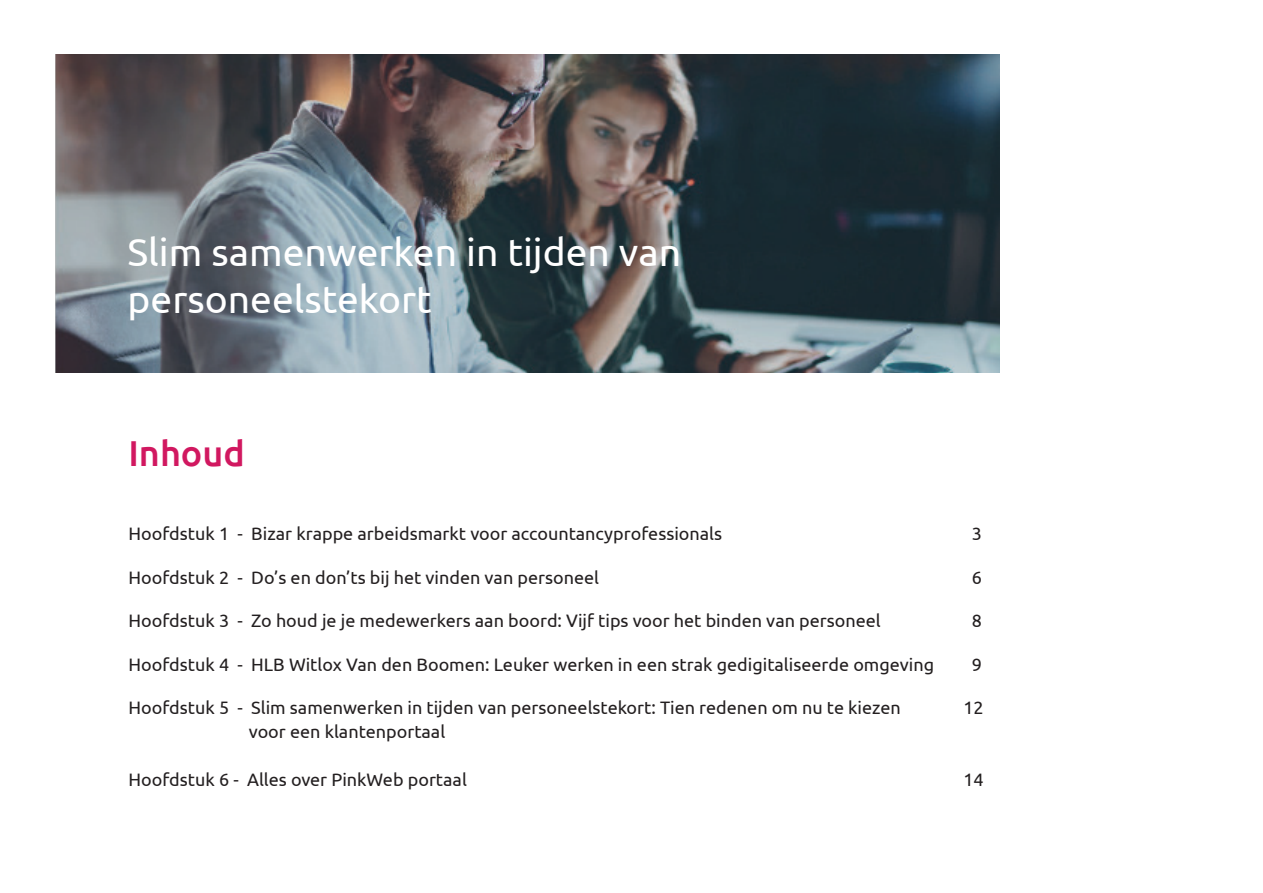
<style>
.page{position:relative;width:1263px;height:893px;background:#fff}
.page>*{position:absolute;margin:0;border:0;box-sizing:border-box;transform-origin:0 0}
.t1{font:39px "Ubuntu";color:#fff}
.t2{font:500 36px "Ubuntu";color:#d11860}
.t3{font:18px "Ubuntu";color:#231f20}
</style>
<div class="page">
<img style="left:55px;top:54px;width:944px;height:319px">
<p class="t1" style="left:128px;top:229px;width:555px">Slim samenwerken in tijden van</p>
<p class="t1" style="left:128px;top:276px;width:306px">personeelstekort</p>
<p class="t2" style="left:128px;top:430px;width:118px">Inhoud</p>
<p class="t3" style="left:128px;top:523px;width:595px">Hoofdstuk 1 - Bizar krappe arbeidsmarkt voor accountancyprofessionals</p>
<p class="t3" style="left:972px;top:523px;width:12px">3</p>
<p class="t3" style="left:128px;top:566px;width:472px">Hoofdstuk 2 - Do’s en don’ts bij het vinden van personeel</p>
<p class="t3" style="left:972px;top:566px;width:12px">6</p>
<p class="t3" style="left:128px;top:610px;width:754px">Hoofdstuk 3 - Zo houd je je medewerkers aan boord: Vijf tips voor het binden van personeel</p>
<p class="t3" style="left:972px;top:610px;width:12px">8</p>
<p class="t3" style="left:128px;top:653px;width:807px">Hoofdstuk 4 - HLB Witlox Van den Boomen: Leuker werken in een strak gedigitaliseerde omgeving</p>
<p class="t3" style="left:972px;top:653px;width:12px">9</p>
<p class="t3" style="left:128px;top:697px;width:774px">Hoofdstuk 5 - Slim samenwerken in tijden van personeelstekort: Tien redenen om nu te kiezen</p>
<p class="t3" style="left:963px;top:697px;width:22px">12</p>
<p class="t3" style="left:249px;top:721px;width:198px">voor een klantenportaal</p>
<p class="t3" style="left:128px;top:769px;width:340px">Hoofdstuk 6 - Alles over PinkWeb portaal</p>
<p class="t3" style="left:963px;top:769px;width:22px">14</p>
</div>
